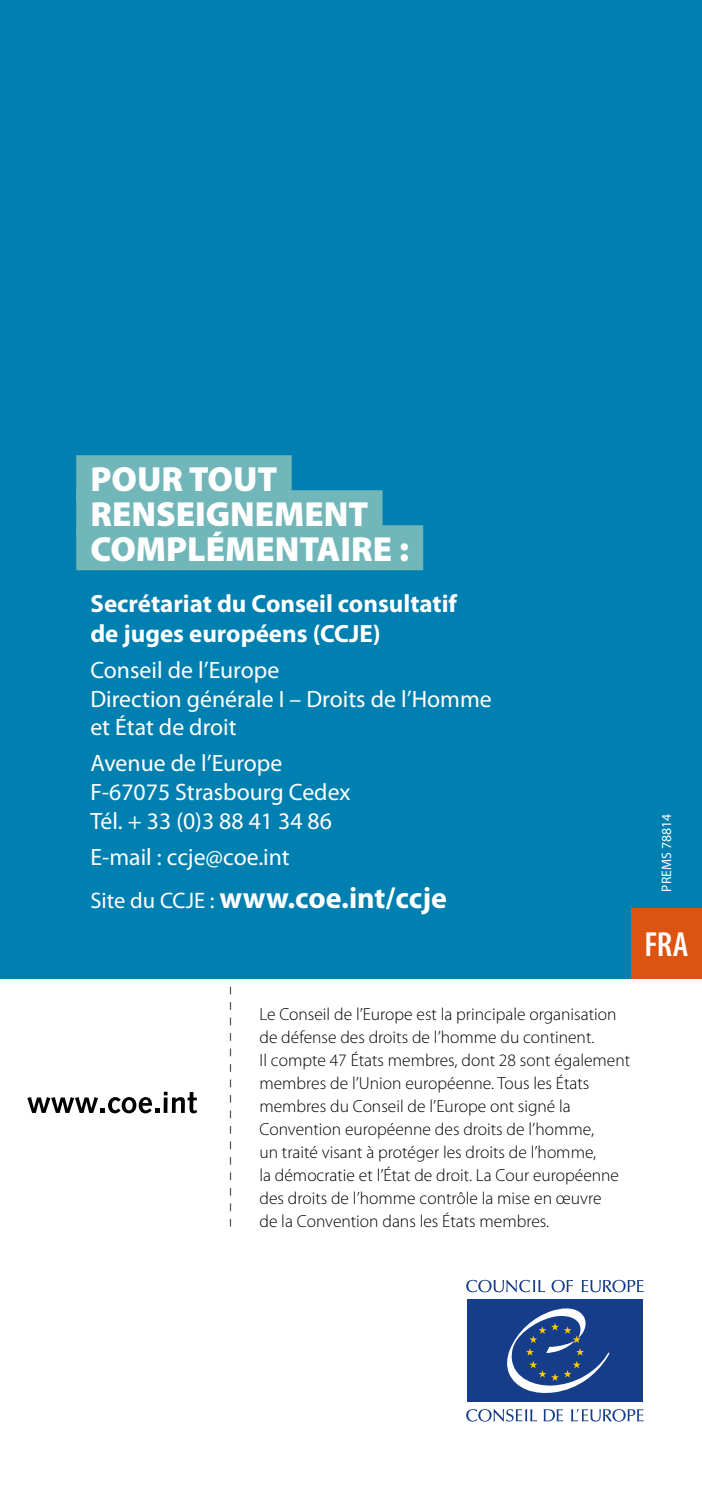
<style>
.page{position:relative;width:702px;height:1489px;background:#fff}
.page>*{position:absolute;margin:0;border:0;box-sizing:border-box;transform-origin:0 0}
.t1{font:900 35px/35px "Myriad Pro";color:#fff}
.t2{font:600 condensed 35px "Myriad Pro";color:#fff}
.t3{font:700 30px "Myriad Pro";color:#fff}
.t4{font:700 25px/30px "Myriad Pro";color:#fff}
.t5{font:23.75px/28.8px "Myriad Pro";color:#fff}
.t6{font:300 17.5px/23px "Myriad Pro";color:#000}
.t7{font:13.75px "Myriad Pro";color:#fff}
.s1{font-weight:400;font-size:22.5px}
</style>
<div class="page">
<div style="left:0;top:0;width:702px;height:978px;background:#0080b0"></div>
<div style="left:76px;top:455px;width:216px;height:45px;background:#71b6b9"></div>
<div style="left:76px;top:490px;width:306px;height:45px;background:#71b6b9"></div>
<div style="left:76px;top:525px;width:347px;height:45px;background:#71b6b9"></div>
<div style="left:630px;top:907px;width:71px;height:71px;background:#dd5412"></div>
<svg style="left:551px;top:1279px;width:22px;height:13px"></svg>
<svg style="left:581px;top:1279px;width:62px;height:13px"></svg>
<svg style="left:466px;top:1279px;width:79px;height:13px"></svg>
<svg style="left:571px;top:1408px;width:72px;height:13px"></svg>
<svg style="left:543px;top:1409px;width:20px;height:12px"></svg>
<svg style="left:466px;top:1409px;width:71px;height:12px"></svg>
<div style="left:467px;top:1299px;width:176px;height:102px;background:#153d8a"></div>
<svg style="left:507px;top:1308px;width:103px;height:85px"></svg>
<svg style="left:230px;top:986px;width:1px;height:240px"></svg>
<svg style="left:27px;top:1091px;width:170px;height:22px"></svg>
<h1 class="t1" style="left:90px;top:460px;width:320px">POUR TOUT<br>RENSEIGNEMENT<br>COMPLÉMENTAIRE :</h1>
<h3 class="t4" style="left:90px;top:587px;width:368px">Secrétariat du Conseil consultatif de juges européens (CCJE)</h3>
<h3 class="t5" style="left:90px;top:655px;width:403px">Conseil de l’Europe<br>Direction générale I – Droits de l’Homme et État de droit</h3>
<h3 class="t5" style="left:90px;top:748px;width:261px">Avenue de l’Europe<br>F-67075 Strasbourg Cedex<br>Tél. + 33 (0)3 88 41 34 86</h3>
<h3 class="t5" style="left:90px;top:842px;width:201px">E-mail : ccje@coe.int</h3>
<h2 class="t3" style="left:90px;top:878px;width:358px"><span class="s1">Site du CCJE :</span> www.coe.int/ccje</h2>
<p class="t7" style="left:658px;top:891px;width:79px;rotate:-90deg">PREMS 78814</p>
<h1 class="t2" style="left:644px;top:923px;width:45px">FRA</h1>
<p class="t6" style="left:259px;top:1002px;width:372px">Le Conseil de l’Europe est la principale organisation de défense des droits de l’homme du continent.<br>Il compte 47 États membres, dont 28 sont également membres de l’Union européenne. Tous les États membres du Conseil de l’Europe ont signé la Convention européenne des droits de l’homme,<br>un traité visant à protéger les droits de l’homme,<br>la démocratie et l’État de droit. La Cour européenne des droits de l’homme contrôle la mise en œuvre<br>de la Convention dans les États membres.</p>
</div>
